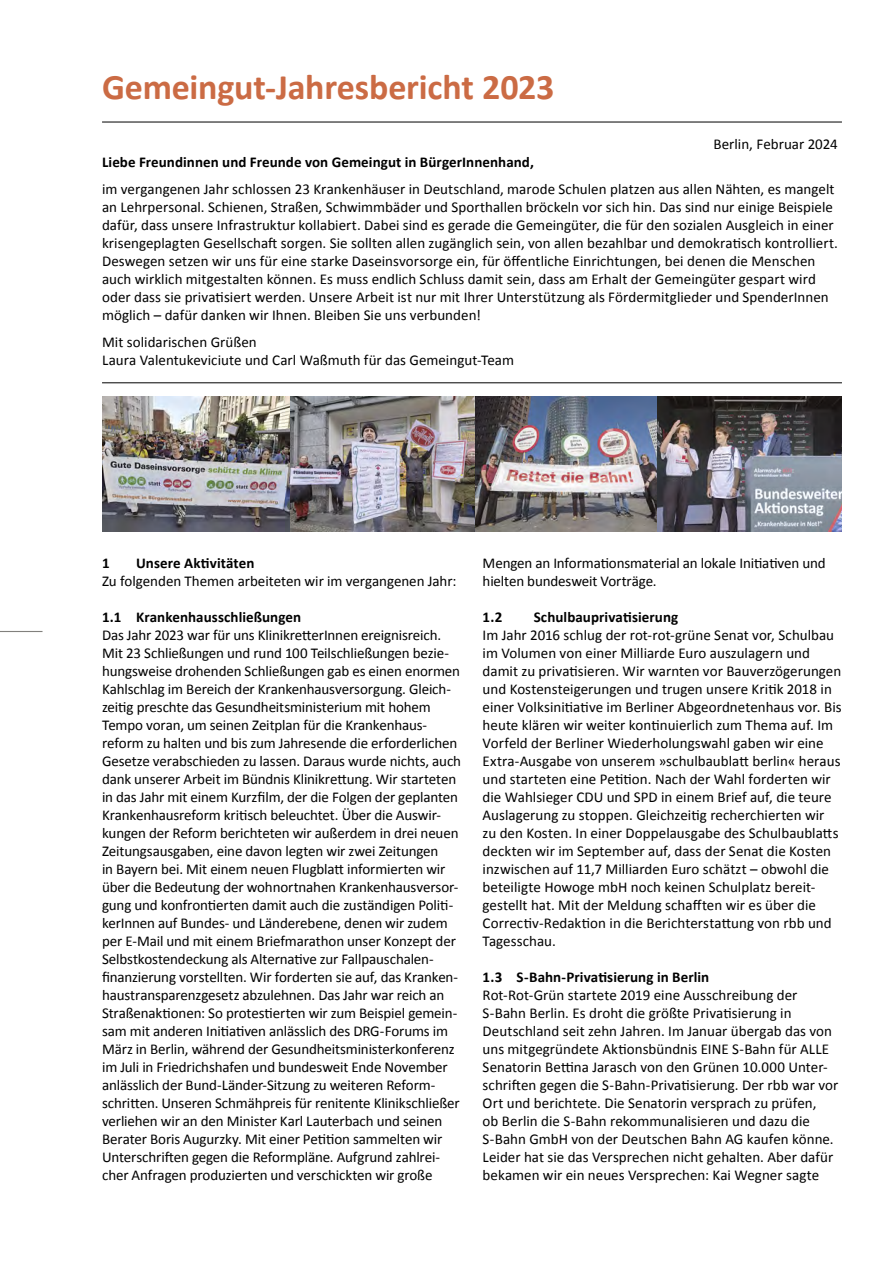
<style>
.page{position:relative;width:893px;height:1263px;background:#fff}
.page>*{position:absolute;margin:0;border:0;box-sizing:border-box;transform-origin:0 0}
.t1{font:700 36px "Calibri";letter-spacing:-.005em;color:#cb6b44}
.t2{font:15px/18px "Calibri";color:#000}
.t3{font:700 15px "Calibri";letter-spacing:.005em;color:#000}
</style>
<div class="page">
<img style="left:102px;top:397px;width:740px;height:134px">
<hr style="left:102px;top:382px;width:740px;height:1px;background:#000">
<hr style="left:0;top:631px;width:43px;height:1px;background:#81807d">
<hr style="left:102px;top:122px;width:740px;height:1px;background:#000">
<h1 class="t1" style="left:102px;top:65px;width:454px">Gemeingut-Jahresbericht 2023</h1>
<p class="t2" style="left:713px;top:134px;width:126px">Berlin, Februar 2024</p>
<p class="t3" style="left:102px;top:153px;width:433px">Liebe Freundinnen und Freunde von Gemeingut in BürgerInnenhand,</p>
<p class="t2" style="left:102px;top:179px;width:737px">im vergangenen Jahr schlossen 23 Krankenhäuser in Deutschland, marode Schulen platzen aus allen Nähten, es mangelt an Lehrpersonal. Schienen, Straßen, Schwimmbäder und Sporthallen bröckeln vor sich hin. Das sind nur einige Beispiele dafür, dass unsere Infrastruktur kollabiert. Dabei sind es gerade die Gemeingüter, die für den sozialen Ausgleich in einer krisengeplagten Gesellschaft sorgen. Sie sollten allen zugänglich sein, von allen bezahlbar und demokratisch kontrolliert.<br>Deswegen setzen wir uns für eine starke Daseinsvorsorge ein, für öffentliche Einrichtungen, bei denen die Menschen auch wirklich mitgestalten können. Es muss endlich Schluss damit sein, dass am Erhalt der Gemeingüter gespart wird oder dass sie privatisiert werden. Unsere Arbeit ist nur mit Ihrer Unterstützung als Fördermitglieder und SpenderInnen möglich – dafür danken wir Ihnen. Bleiben Sie uns verbunden!</p>
<p class="t2" style="left:102px;top:332px;width:413px">Mit solidarischen Grüßen<br>Laura Valentukeviciute und Carl Waßmuth für das Gemeingut-Team</p>
<p class="t3" style="left:102px;top:554px;width:9px">1</p>
<p class="t3" style="left:136px;top:554px;width:120px">Unsere Aktivitäten</p>
<p class="t2" style="left:102px;top:571px;width:356px">Zu folgenden Themen arbeiteten wir im vergangenen Jahr:</p>
<p class="t3" style="left:102px;top:608px;width:201px">1.1 Krankenhausschließungen</p>
<p class="t2" style="left:102px;top:625px;width:361px">Das Jahr 2023 war für uns KlinikretterInnen ereignisreich.<br>Mit 23 Schließungen und rund 100 Teilschließungen bezie&shy;hungsweise drohenden Schließungen gab es einen enormen Kahlschlag im Bereich der Krankenhausversorgung. Gleich&shy;zeitig preschte das Gesundheitsministerium mit hohem Tempo voran, um seinen Zeitplan für die Krankenhaus&shy;reform zu halten und bis zum Jahresende die erforderlichen Gesetze verabschieden zu lassen. Daraus wurde nichts, auch dank unserer Arbeit im Bündnis Klinikrettung. Wir starteten in das Jahr mit einem Kurzfilm, der die Folgen der geplanten Krankenhausreform kritisch beleuchtet. Über die Auswir&shy;kungen der Reform berichteten wir außerdem in drei neuen Zeitungsausgaben, eine davon legten wir zwei Zeitungen<br>in Bayern bei. Mit einem neuen Flugblatt informierten wir über die Bedeutung der wohnortnahen Krankenhausversor&shy;gung und konfrontierten damit auch die zuständigen Politi&shy;kerInnen auf Bundes- und Länderebene, denen wir zudem per E-Mail und mit einem Briefmarathon unser Konzept der Selbstkostendeckung als Alternative zur Fallpauschalen&shy;finanzierung vorstellten. Wir forderten sie auf, das Kranken&shy;haustransparenzgesetz abzulehnen. Das Jahr war reich an Straßenaktionen: So protestierten wir zum Beispiel gemein&shy;sam mit anderen Initiativen anlässlich des DRG-Forums im März in Berlin, während der Gesundheitsministerkonferenz im Juli in Friedrichshafen und bundesweit Ende November anlässlich der Bund-Länder-Sitzung zu weiteren Reform&shy;schritten. Unseren Schmähpreis für renitente Klinikschließer verliehen wir an den Minister Karl Lauterbach und seinen Berater Boris Augurzky. Mit einer Petition sammelten wir Unterschriften gegen die Reformpläne. Aufgrund zahlrei&shy;cher Anfragen produzierten und verschickten wir große</p>
<p class="t2" style="left:483px;top:553px;width:345px">Mengen an Informationsmaterial an lokale Initiativen und hielten bundesweit Vorträge.</p>
<p class="t3" style="left:483px;top:608px;width:21px">1.2</p>
<p class="t3" style="left:534px;top:608px;width:146px">Schulbauprivatisierung</p>
<p class="t2" style="left:483px;top:625px;width:361px">Im Jahr 2016 schlug der rot-rot-grüne Senat vor, Schulbau im Volumen von einer Milliarde Euro auszulagern und damit zu privatisieren. Wir warnten vor Bauverzögerungen und Kostensteigerungen und trugen unsere Kritik 2018 in einer Volksinitiative im Berliner Abgeordnetenhaus vor. Bis heute klären wir weiter kontinuierlich zum Thema auf. Im Vorfeld der Berliner Wiederholungswahl gaben wir eine Extra-Ausgabe von unserem »schulbaublatt berlin« heraus und starteten eine Petition. Nach der Wahl forderten wir die Wahlsieger CDU und SPD in einem Brief auf, die teure Auslagerung zu stoppen. Gleichzeitig recherchierten wir zu den Kosten. In einer Doppelausgabe des Schulbaublatts deckten wir im September auf, dass der Senat die Kosten inzwischen auf 11,7 Milliarden Euro schätzt – obwohl die beteiligte Howoge mbH noch keinen Schulplatz bereit&shy;gestellt hat. Mit der Meldung schafften wir es über die Correctiv-Redaktion in die Berichterstattung von rbb und Tagesschau.</p>
<p class="t3" style="left:483px;top:968px;width:228px">1.3 S‑Bahn-Privatisierung in Berlin</p>
<p class="t2" style="left:483px;top:985px;width:357px">Rot-Rot-Grün startete 2019 eine Ausschreibung der S‑Bahn Berlin. Es droht die größte Privatisierung in Deutschland seit zehn Jahren. Im Januar übergab das von uns mitgegründete Aktionsbündnis EINE S‑Bahn für ALLE Senatorin Bettina Jarasch von den Grünen 10.000 Unter&shy;schriften gegen die S‑Bahn-Privatisierung. Der rbb war vor Ort und berichtete. Die Senatorin versprach zu prüfen,<br>ob Berlin die S‑Bahn rekommunalisieren und dazu die S‑Bahn GmbH von der Deutschen Bahn AG kaufen könne.<br>Leider hat sie das Versprechen nicht gehalten. Aber dafür bekamen wir ein neues Versprechen: Kai Wegner sagte</p>
</div>
